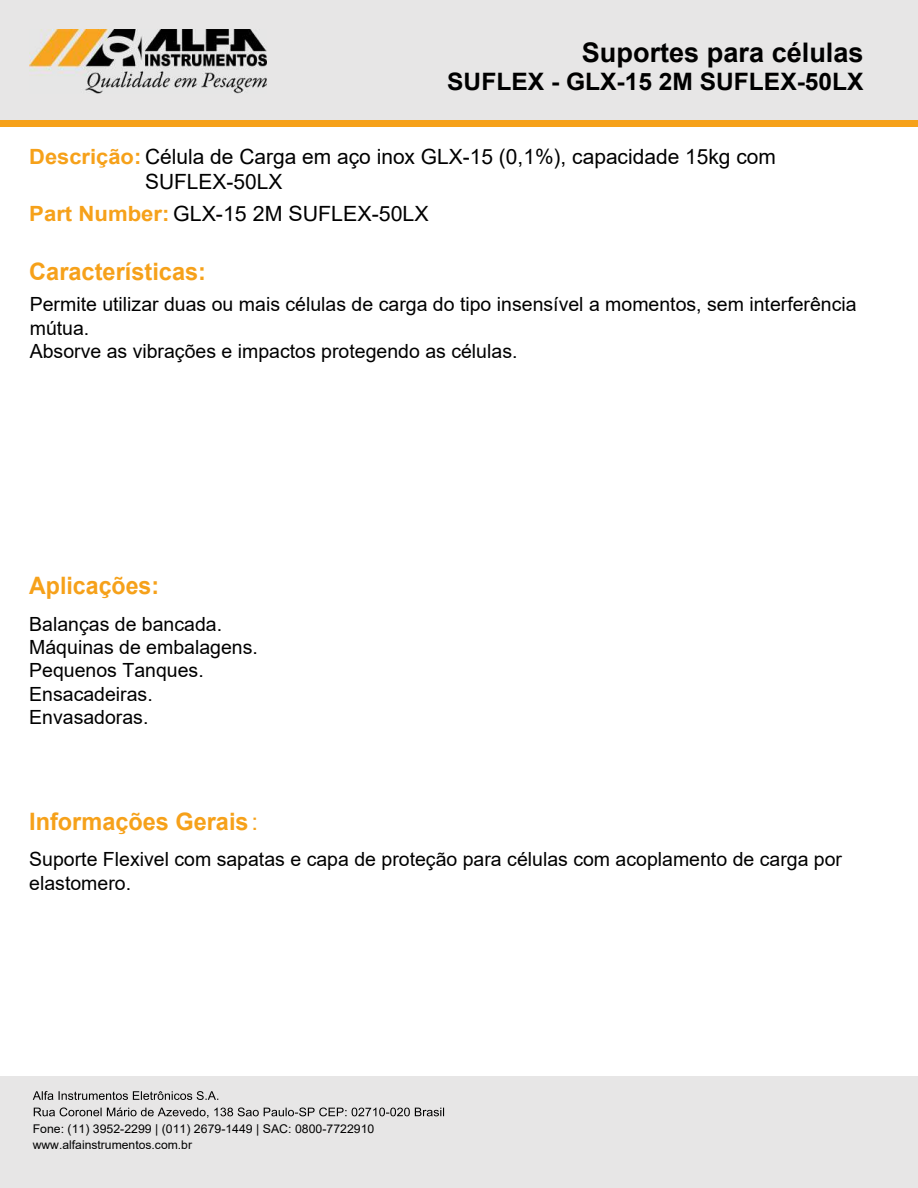
<style>
.page{position:relative;width:918px;height:1188px;background:#fff}
.page>*{position:absolute;margin:0;border:0;box-sizing:border-box;transform-origin:0 0}
.t1{font:700 27px "Arial";color:#010101}
.t2{font:700 24px "Arial";color:#f6a11a}
.t3{font:700 24px "Arial";color:#000}
.t4{font:700 24px "Arial";color:#f6a11a;scale:.96 1}
.t5{font:21px/25.2px "Arial";color:#010101}
.t6{font:19.5px/23.4px "Arial";color:#010101}
.t7{font:12px/16.4px "Arial";color:#010101}
.s1{font-weight:700;color:#f6a11a}
.s2{font-weight:400}
</style>
<div class="page">
<div style="left:0;top:0;width:918px;height:121px;background:#e7e6e6"></div>
<div style="left:0;top:120px;width:918px;height:6px;background:#f6a11a"></div>
<div style="left:0;top:1077px;width:918px;height:111px;background:#e7e6e6"></div>
<img style="left:29px;top:29px;width:238px;height:65px">
<svg style="left:33px;top:1091px;width:185px;height:9px"></svg>
<svg style="left:34px;top:1107px;width:410px;height:11px"></svg>
<h1 class="t1" style="left:582px;top:34px;width:283px">Suportes para células</h1>
<p class="t3" style="left:447px;top:65px;width:418px">SUFLEX - GLX-15 2M SUFLEX-50LX</p>
<p class="t5" style="left:145px;top:144px;width:632px;text-indent:-116px"><span class="s1">Descrição:</span> Célula de Carga em aço inox GLX-15 (0,1%), capacidade 15kg com<br>SUFLEX-50LX</p>
<p class="t5" style="left:29px;top:201px;width:401px"><span class="s1">Part Number:</span> GLX-15 2M SUFLEX-50LX</p>
<p class="t2" style="left:29px;top:255px;width:178px">Características:</p>
<p class="t6" style="left:30px;top:293px;width:828px">Permite utilizar duas ou mais células de carga do tipo insensível a momentos, sem interferência mútua.<br>Absorve as vibrações e impactos protegendo as células.</p>
<p class="t4" style="left:29px;top:569px;width:137px">Aplicações:</p>
<p class="t6" style="left:29px;top:612px;width:230px">Balanças de bancada.<br>Máquinas de embalagens.<br>Pequenos Tanques.<br>Ensacadeiras.<br>Envasadoras.</p>
<p class="t2" style="left:29px;top:804px;width:230px">Informações Gerais<span class="s2">:</span></p>
<p class="t6" style="left:29px;top:847px;width:814px">Suporte Flexivel com sapatas e capa de proteção para células com acoplamento de carga por elastomero.</p>
<p class="t7" style="left:33px;top:1120px;width:343px">Fone: (11) 3952-2299 | (011) 2679-1449 | SAC: 0800-7722910 www.alfainstrumentos.com.br</p>
</div>
